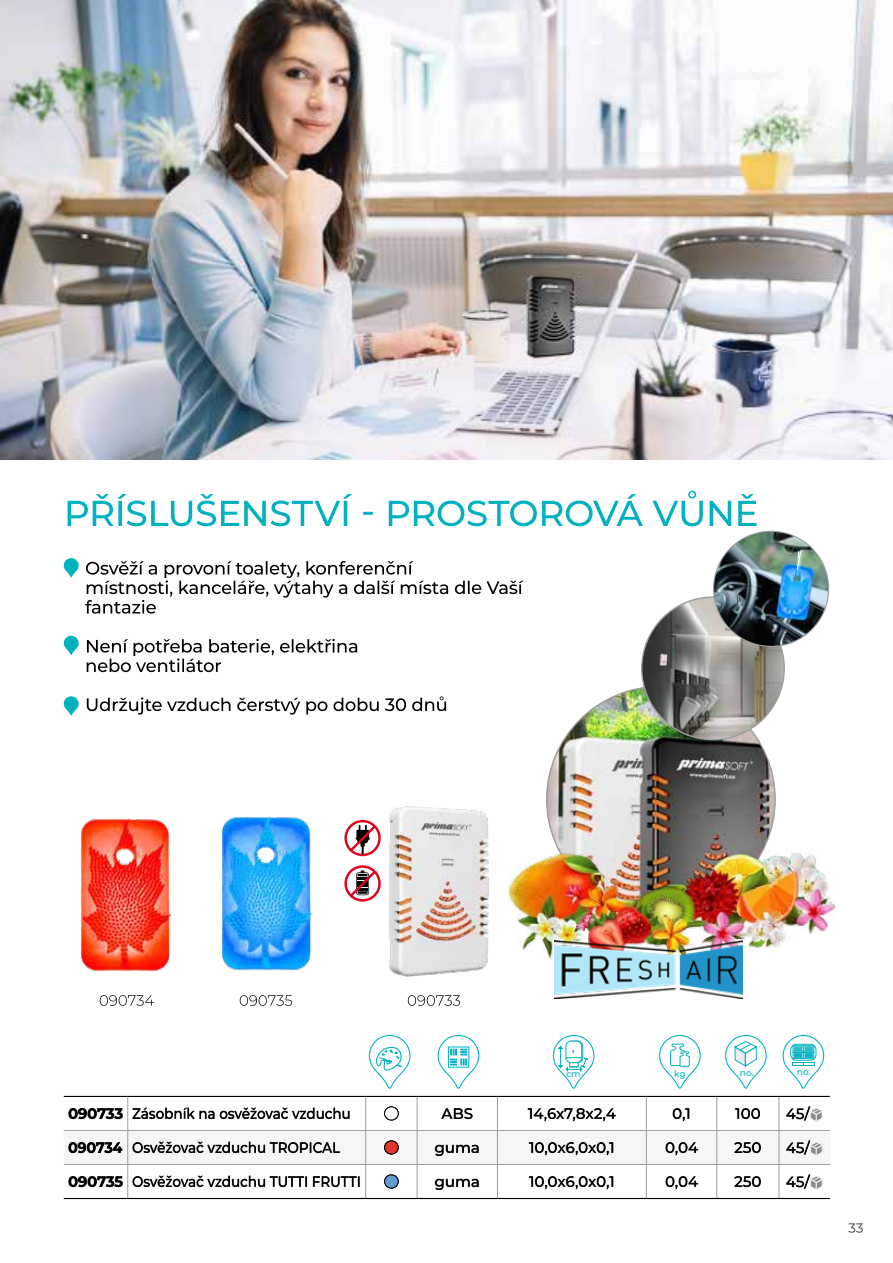
<style>
.page{position:relative;width:893px;height:1263px;background:#fff}
.page>*{position:absolute;margin:0;border:0;box-sizing:border-box;transform-origin:0 0}
.t1{font:500 15px "Montserrat";color:#000;scale:.9 1}
.t2{font:500 15px "Montserrat";color:#000}
.t3{font:500 9px "Montserrat";color:#00b2c0}
.s1{font-weight:700}
</style>
<div class="page">
<svg style="left:848px;top:1223px;width:15px;height:10px"></svg>
<svg style="left:68px;top:491px;width:688px;height:35px"></svg>
<img style="left:547px;top:686px;width:228px;height:162px">
<img style="left:508px;top:848px;width:328px;height:116px">
<img style="left:555px;top:941px;width:187px;height:57px">
<svg style="left:87px;top:696px;width:359px;height:19px"></svg>
<svg style="left:87px;top:639px;width:270px;height:33px"></svg>
<svg style="left:85px;top:561px;width:438px;height:53px"></svg>
<img style="left:642px;top:597px;width:142px;height:143px;border-radius:71px">
<img style="left:714px;top:531px;width:115px;height:115px;border-radius:58px">
<svg style="left:797px;top:550px;width:4px;height:20px"></svg>
<img style="left:389px;top:806px;width:100px;height:171px">
<div style="left:344px;top:820px;width:37px;height:36px;border:2px solid #e2001a;border-radius:50%"></div>
<svg style="left:347px;top:823px;width:31px;height:32px"></svg>
<div style="left:344px;top:865px;width:37px;height:36px;border:2px solid #e2001a;border-radius:50%"></div>
<svg style="left:347px;top:868px;width:31px;height:32px"></svg>
<img style="left:80px;top:818px;width:92px;height:154px">
<svg style="left:100px;top:995px;width:54px;height:11px"></svg>
<img style="left:221px;top:816px;width:124px;height:155px">
<svg style="left:240px;top:995px;width:52px;height:11px"></svg>
<svg style="left:408px;top:995px;width:52px;height:11px"></svg>
<hr style="left:127px;top:1097px;width:1px;height:33px;background:#9c9e9f">
<hr style="left:365px;top:1097px;width:1px;height:33px;background:#9c9e9f">
<hr style="left:417px;top:1097px;width:1px;height:33px;background:#9c9e9f">
<hr style="left:497px;top:1097px;width:1px;height:33px;background:#9c9e9f">
<hr style="left:646px;top:1097px;width:1px;height:33px;background:#9c9e9f">
<hr style="left:716px;top:1097px;width:1px;height:33px;background:#9c9e9f">
<hr style="left:779px;top:1097px;width:1px;height:33px;background:#9c9e9f">
<hr style="left:64px;top:1096px;width:64px;height:1px;background:#000">
<hr style="left:128px;top:1096px;width:238px;height:1px;background:#000">
<hr style="left:366px;top:1096px;width:51px;height:1px;background:#000">
<hr style="left:417px;top:1096px;width:80px;height:1px;background:#000">
<hr style="left:497px;top:1096px;width:149px;height:1px;background:#000">
<hr style="left:646px;top:1096px;width:71px;height:1px;background:#000">
<hr style="left:717px;top:1096px;width:62px;height:1px;background:#000">
<hr style="left:779px;top:1096px;width:51px;height:1px;background:#000">
<hr style="left:64px;top:1198px;width:64px;height:1px;background:#000">
<hr style="left:128px;top:1198px;width:238px;height:1px;background:#000">
<hr style="left:366px;top:1198px;width:51px;height:1px;background:#000">
<hr style="left:417px;top:1198px;width:80px;height:1px;background:#000">
<hr style="left:497px;top:1198px;width:149px;height:1px;background:#000">
<hr style="left:646px;top:1198px;width:71px;height:1px;background:#000">
<hr style="left:717px;top:1198px;width:62px;height:1px;background:#000">
<hr style="left:779px;top:1198px;width:51px;height:1px;background:#000">
<svg style="left:64px;top:558px;width:15px;height:19px"></svg>
<svg style="left:64px;top:636px;width:15px;height:19px"></svg>
<svg style="left:64px;top:696px;width:15px;height:20px"></svg>
<svg style="left:368px;top:1034px;width:43px;height:55px"></svg>
<svg style="left:437px;top:1034px;width:43px;height:55px"></svg>
<svg style="left:659px;top:1035px;width:42px;height:54px"></svg>
<svg style="left:725px;top:1035px;width:42px;height:54px"></svg>
<svg style="left:782px;top:1034px;width:43px;height:55px"></svg>
<svg style="left:552px;top:1034px;width:43px;height:55px"></svg>
<img style="left:0;top:0;width:893px;height:459px">
<svg style="left:735px;top:1108px;width:25px;height:11px"></svg>
<svg style="left:673px;top:1108px;width:16px;height:13px"></svg>
<svg style="left:528px;top:1108px;width:88px;height:13px"></svg>
<svg style="left:441px;top:1108px;width:31px;height:11px"></svg>
<svg style="left:133px;top:1107px;width:217px;height:12px"></svg>
<svg style="left:69px;top:1108px;width:54px;height:11px"></svg>
<div style="left:384px;top:1106px;width:15px;height:14px;border:1px solid #000;border-radius:50%"></div>
<svg style="left:786px;top:1106px;width:37px;height:17px"></svg>
<svg style="left:64px;top:1130px;width:766px;height:68px"></svg>
<p class="t3" style="left:566px;top:1067px;width:16px">cm</p>
<p class="t3" style="left:674px;top:1067px;width:13px">kg</p>
<p class="t3" style="left:740px;top:1066px;width:15px">no.</p>
<p class="t3" style="left:797px;top:1066px;width:15px">no.</p>
<p class="t1" style="left:68px;top:1103px;width:316px"><span class="s1">090733</span> Zásobník na osvěžovač vzduchu</p>
<p class="t2" style="left:441px;top:1103px;width:33px">ABS</p>
<p class="t2" style="left:528px;top:1103px;width:89px">14,6x7,8x2,4</p>
<p class="t2" style="left:672px;top:1103px;width:20px">0,1</p>
<p class="t2" style="left:735px;top:1103px;width:27px">100</p>
<p class="t2" style="left:786px;top:1103px;width:25px">45/</p>
<p class="t1" style="left:68px;top:1137px;width:304px"><span class="s1">090734</span> Osvěžovač vzduchu TROPICAL</p>
<p class="t2" style="left:435px;top:1137px;width:47px">guma</p>
<p class="t2" style="left:529px;top:1137px;width:87px">10,0x6,0x0,1</p>
<p class="t2" style="left:665px;top:1137px;width:35px">0,04</p>
<p class="t2" style="left:734px;top:1137px;width:29px">250</p>
<p class="t2" style="left:786px;top:1137px;width:25px">45/</p>
<p class="t1" style="left:68px;top:1171px;width:327px"><span class="s1">090735</span> Osvěžovač vzduchu TUTTI FRUTTI</p>
<p class="t2" style="left:435px;top:1171px;width:47px">guma</p>
<p class="t2" style="left:529px;top:1171px;width:87px">10,0x6,0x0,1</p>
<p class="t2" style="left:665px;top:1171px;width:35px">0,04</p>
<p class="t2" style="left:734px;top:1171px;width:29px">250</p>
<p class="t2" style="left:786px;top:1171px;width:25px">45/</p>
</div>
